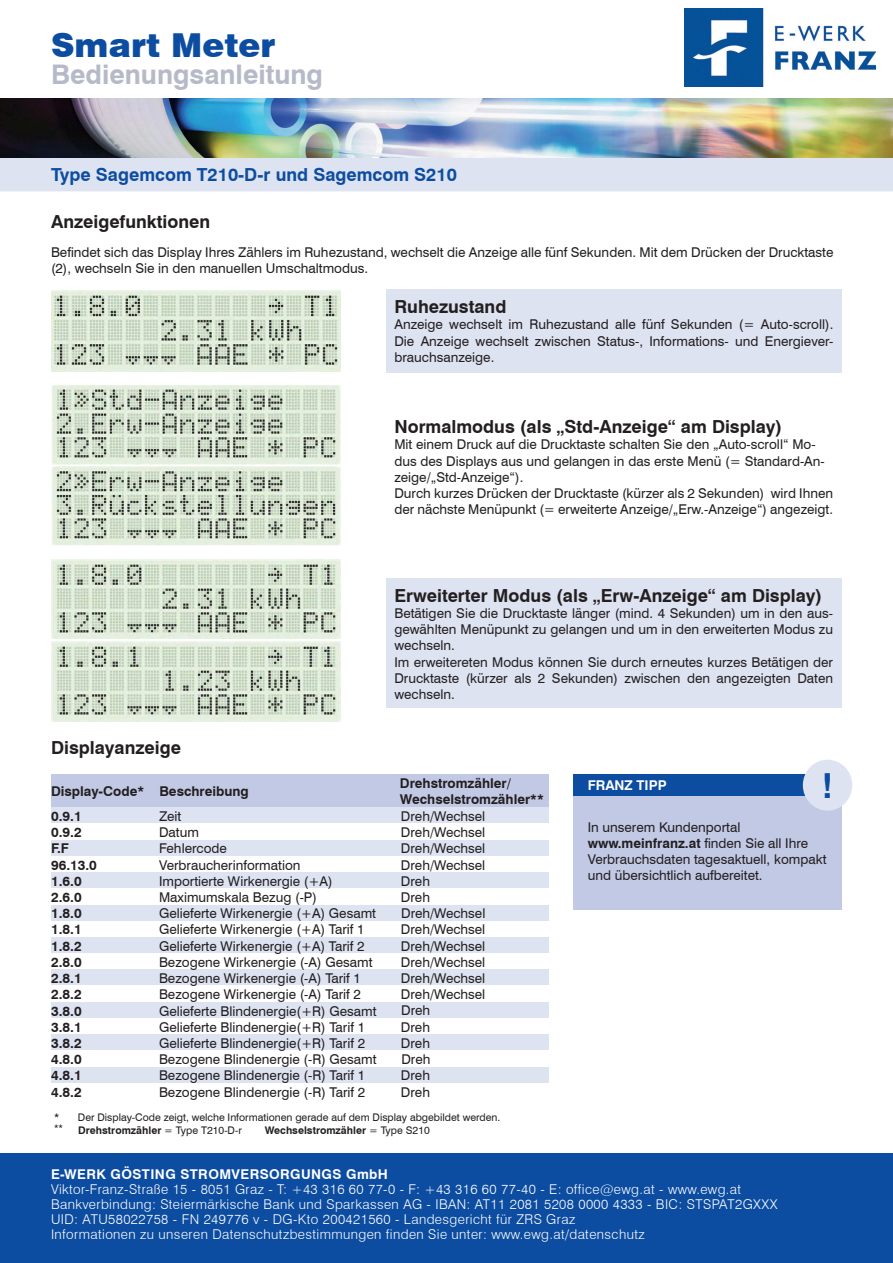
<style>
.page{position:relative;width:893px;height:1263px;background:#fff}
.page>*{position:absolute;margin:0;border:0;box-sizing:border-box;transform-origin:0 0}
.t1{font:700 34.5px "Swiss 721 BT";color:#0d4da1}
.t2{font:900 33px "Swiss 721 BT";color:#0d4da1}
.t3{font:700 27px "Swiss 721 BT";color:#b6bac8}
.t4{font:700 18px "Swiss 721 BT";color:#231f20}
.t5{font:700 18px "Swiss 721 BT";color:#0d4da1}
.t6{font:13.5px/16.2px "Swiss 721 BT";color:#231f20}
.t7{font:300 13.5px/15px "Swiss 721 BT";letter-spacing:.03em;color:#fff}
.t8{font:700 13.5px/16.2px "Swiss 721 BT";color:#231f20}
.t9{font:700 13.5px "Swiss 721 BT";letter-spacing:.03em;color:#fff}
.t10{font:700 13.5px "Swiss 721 BT";color:#fff}
.t11{font:10.5px "Swiss 721 BT";color:#231f20}
.t12{font:700 10.5px "Swiss 721 BT";color:#231f20}
.t13{font:9px "Swiss 721 BT";color:#231f20}
.s1{font-weight:400}
.s2{font-weight:700}
</style>
<div class="page">
<div style="left:387px;top:578px;width:455px;height:130px;background:#dee3f2"></div>
<div style="left:387px;top:289px;width:455px;height:83px;background:#dee3f2"></div>
<div style="left:51px;top:1067px;width:498px;height:15px;background:#dee3f2"></div>
<div style="left:51px;top:1034px;width:498px;height:16px;background:#dee3f2"></div>
<div style="left:51px;top:1002px;width:498px;height:16px;background:#dee3f2"></div>
<div style="left:51px;top:969px;width:498px;height:16px;background:#dee3f2"></div>
<div style="left:51px;top:937px;width:498px;height:15px;background:#dee3f2"></div>
<div style="left:51px;top:905px;width:498px;height:15px;background:#dee3f2"></div>
<div style="left:51px;top:872px;width:498px;height:16px;background:#dee3f2"></div>
<div style="left:51px;top:840px;width:498px;height:15px;background:#dee3f2"></div>
<div style="left:51px;top:807px;width:498px;height:16px;background:#dee3f2"></div>
<div style="left:0;top:1153px;width:893px;height:110px;background:#0d4da1"></div>
<img style="left:685px;top:9px;width:191px;height:78px">
<div style="left:0;top:157px;width:893px;height:34px;background:#dee3f2"></div>
<img style="left:0;top:99px;width:893px;height:58px">
<img style="left:51px;top:291px;width:289px;height:81px">
<img style="left:51px;top:385px;width:289px;height:79px">
<img style="left:51px;top:466px;width:289px;height:80px">
<img style="left:51px;top:559px;width:289px;height:80px">
<img style="left:51px;top:642px;width:289px;height:79px">
<div style="left:51px;top:774px;width:498px;height:33px;background:#c2c9e5"></div>
<div style="left:573px;top:774px;width:269px;height:135px;background:#c2c9e5"></div>
<div style="left:573px;top:774px;width:269px;height:21px;background:#0d4da1"></div>
<div style="left:803px;top:760px;width:49px;height:51px;background:#dee3f2;border-radius:50%"></div>
<h2 class="t2" style="left:51px;top:25px;width:226px">Smart Meter</h2>
<h3 class="t3" style="left:51px;top:58px;width:274px">Bedienungsanleitung</h3>
<h3 class="t5" style="left:51px;top:164px;width:407px">Type Sagemcom T210-D-r und Sagemcom S210</h3>
<h3 class="t4" style="left:51px;top:210px;width:161px">Anzeigefunktionen</h3>
<p class="t6" style="left:51px;top:243px;width:784px">Befindet sich das Display Ihres Zählers im Ruhezustand, wechselt die Anzeige alle fünf Sekunden. Mit dem Drücken der Drucktaste (2), wechseln Sie in den manuellen Umschaltmodus.</p>
<h3 class="t4" style="left:394px;top:296px;width:114px">Ruhezustand</h3>
<p class="t6" style="left:394px;top:316px;width:441px;text-align:justify">Anzeige wechselt im Ruhezustand alle fünf Sekunden (= Auto-scroll).<br>Die Anzeige wechselt zwischen Status-, Informations- und Energiever&shy;brauchsanzeige.</p>
<h3 class="t4" style="left:394px;top:416px;width:389px">Normalmodus (als „Std-Anzeige“ am Display)</h3>
<p class="t6" style="left:394px;top:436px;width:440px">Mit einem Druck auf die Drucktaste schalten Sie den „Auto-scroll“ Mo&shy;dus des Displays aus und gelangen in das erste Menü (= Standard-An&shy;zeige/„Std-Anzeige“).<br>Durch kurzes Drücken der Drucktaste (kürzer als 2 Sekunden) wird Ihnen der nächste Menüpunkt (= erweiterte Anzeige/„Erw.-Anzeige“) angezeigt.</p>
<h3 class="t4" style="left:394px;top:584px;width:429px">Erweiterter Modus (als „Erw-Anzeige“ am Display)</h3>
<p class="t6" style="left:394px;top:605px;width:440px">Betätigen Sie die Drucktaste länger (mind. 4 Sekunden) um in den aus&shy;gewählten Menüpunkt zu gelangen und um in den erweiterten Modus zu wechseln.<br>Im erweitereten Modus können Sie durch erneutes kurzes Betätigen der Drucktaste (kürzer als 2 Sekunden) zwischen den angezeigten Daten wechseln.</p>
<h3 class="t4" style="left:51px;top:737px;width:131px">Displayanzeige</h3>
<p class="t8" style="left:51px;top:783px;width:199px">Display-Code* Beschreibung</p>
<p class="t8" style="left:400px;top:775px;width:145px">Drehstromzähler/<br>Wechselstromzähler**</p>
<p class="t8" style="left:51px;top:808px;width:32px">0.9.1</p>
<p class="t6" style="left:159px;top:808px;width:24px">Zeit</p>
<p class="t6" style="left:401px;top:808px;width:86px">Dreh/Wechsel</p>
<p class="t8" style="left:51px;top:824px;width:32px">0.9.2</p>
<p class="t6" style="left:159px;top:824px;width:41px">Datum</p>
<p class="t6" style="left:401px;top:824px;width:86px">Dreh/Wechsel</p>
<p class="t8" style="left:51px;top:840px;width:19px">F.F</p>
<p class="t6" style="left:159px;top:840px;width:69px">Fehlercode</p>
<p class="t6" style="left:401px;top:840px;width:86px">Dreh/Wechsel</p>
<p class="t8" style="left:51px;top:857px;width:47px">96.13.0</p>
<p class="t6" style="left:159px;top:857px;width:143px">Verbraucherinformation</p>
<p class="t6" style="left:401px;top:857px;width:86px">Dreh/Wechsel</p>
<p class="t8" style="left:51px;top:873px;width:32px">1.6.0</p>
<p class="t6" style="left:159px;top:873px;width:175px">Importierte Wirkenergie (+A)</p>
<p class="t6" style="left:401px;top:873px;width:31px">Dreh</p>
<p class="t8" style="left:51px;top:889px;width:32px">2.6.0</p>
<p class="t6" style="left:159px;top:889px;width:159px">Maximumskala Bezug (-P)</p>
<p class="t6" style="left:401px;top:889px;width:31px">Dreh</p>
<p class="t8" style="left:51px;top:905px;width:32px">1.8.0</p>
<p class="t6" style="left:159px;top:905px;width:219px">Gelieferte Wirkenergie (+A) Gesamt</p>
<p class="t8" style="left:51px;top:921px;width:32px">1.8.1</p>
<p class="t6" style="left:159px;top:921px;width:207px">Gelieferte Wirkenergie (+A) Tarif 1</p>
<p class="t6" style="left:401px;top:921px;width:86px">Dreh/Wechsel</p>
<p class="t8" style="left:51px;top:938px;width:32px">1.8.2</p>
<p class="t6" style="left:159px;top:938px;width:207px">Gelieferte Wirkenergie (+A) Tarif 2</p>
<p class="t6" style="left:401px;top:938px;width:86px">Dreh/Wechsel</p>
<p class="t8" style="left:51px;top:954px;width:32px">2.8.0</p>
<p class="t6" style="left:159px;top:954px;width:215px">Bezogene Wirkenergie (-A) Gesamt</p>
<p class="t6" style="left:401px;top:954px;width:86px">Dreh/Wechsel</p>
<p class="t8" style="left:51px;top:970px;width:32px">2.8.1</p>
<p class="t6" style="left:159px;top:970px;width:203px">Bezogene Wirkenergie (-A) Tarif 1</p>
<p class="t6" style="left:401px;top:970px;width:86px">Dreh/Wechsel</p>
<p class="t8" style="left:51px;top:986px;width:32px">2.8.2</p>
<p class="t6" style="left:159px;top:986px;width:203px">Bezogene Wirkenergie (-A) Tarif 2</p>
<p class="t6" style="left:401px;top:986px;width:86px">Dreh/Wechsel</p>
<p class="t8" style="left:51px;top:1002px;width:32px">3.8.0</p>
<p class="t6" style="left:159px;top:1002px;width:219px">Gelieferte Blindenergie(+R) Gesamt</p>
<p class="t8" style="left:51px;top:1019px;width:32px">3.8.1</p>
<p class="t6" style="left:159px;top:1019px;width:208px">Gelieferte Blindenergie(+R) Tarif 1</p>
<p class="t6" style="left:401px;top:1019px;width:31px">Dreh</p>
<p class="t8" style="left:51px;top:1035px;width:32px">3.8.2</p>
<p class="t6" style="left:159px;top:1035px;width:208px">Gelieferte Blindenergie(+R) Tarif 2</p>
<p class="t6" style="left:401px;top:1035px;width:31px">Dreh</p>
<p class="t8" style="left:51px;top:1051px;width:32px">4.8.0</p>
<p class="t6" style="left:159px;top:1051px;width:219px">Bezogene Blindenergie (-R) Gesamt</p>
<p class="t8" style="left:51px;top:1067px;width:32px">4.8.1</p>
<p class="t6" style="left:159px;top:1067px;width:208px">Bezogene Blindenergie (-R) Tarif 1</p>
<p class="t6" style="left:401px;top:1067px;width:31px">Dreh</p>
<p class="t8" style="left:51px;top:1083px;width:32px">4.8.2</p>
<p class="t6" style="left:159px;top:1083px;width:208px">Bezogene Blindenergie (-R) Tarif 2</p>
<p class="t6" style="left:401px;top:1083px;width:31px">Dreh</p>
<p class="t6" style="left:401px;top:905px;width:86px">Dreh/Wechsel</p>
<p class="t6" style="left:401px;top:1002px;width:31px">Dreh</p>
<p class="t6" style="left:401px;top:1051px;width:31px">Dreh</p>
<p class="t11" style="left:54px;top:1111px;width:7px">*</p>
<p class="t13" style="left:54px;top:1122px;width:10px">**</p>
<p class="t11" style="left:78px;top:1111px;width:424px">Der Display-Code zeigt, welche Informationen gerade auf dem Display abgebildet werden.</p>
<p class="t12" style="left:78px;top:1124px;width:165px">Drehstromzähler <span class="s1">= Type T210-D-r</span></p>
<p class="t12" style="left:265px;top:1124px;width:167px">Wechselstromzähler <span class="s1">= Type S210</span></p>
<p class="t10" style="left:588px;top:777px;width:81px">FRANZ TIPP</p>
<h1 class="t1" style="left:822px;top:765px;width:13px">!</h1>
<p class="t6" style="left:588px;top:819px;width:240px">In unserem Kundenportal <span class="s2">www.meinfranz.at</span> finden Sie all Ihre Verbrauchsdaten tagesaktuell, kompakt und übersichtlich aufbereitet.</p>
<p class="t9" style="left:51px;top:1165px;width:338px">E-WERK GÖSTING STROMVERSORGUNGS GmbH</p>
<p class="t7" style="left:51px;top:1181px;width:728px">Viktor-Franz-Straße 15 - 8051 Graz - T: +43 316 60 77-0 - F: +43 316 60 77-40 - E: office@ewg.at - www.ewg.at Bankverbindung: Steiermärkische Bank und Sparkassen AG - IBAN: AT11 2081 5208 0000 4333 - BIC: STSPAT2GXXX UID: ATU58022758 - FN 249776 v - DG-Kto 200421560 - Landesgericht für ZRS Graz<br>Informationen zu unseren Datenschutzbestimmungen finden Sie unter: www.ewg.at/datenschutz</p>
</div>
